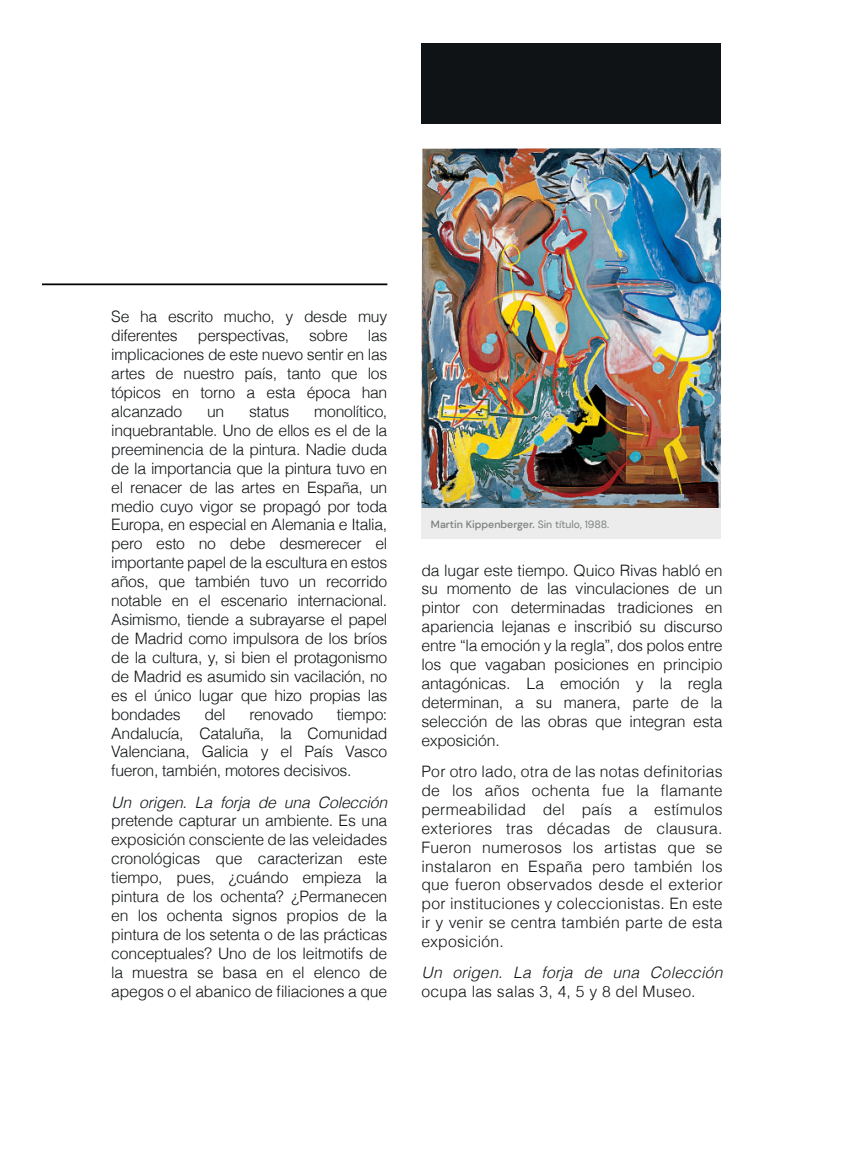
<style>
.page{position:relative;width:850px;height:1158px;background:#fff}
.page>*{position:absolute;margin:0;border:0;box-sizing:border-box;transform-origin:0 0}
.t1{font:300 15.75px/18.9px "Helvetica";letter-spacing:-.015em;color:#101315;text-align:justify}
.t2{font:italic 300 15.75px "Helvetica";color:#101315}
.t3{font:300 15.75px "Helvetica";letter-spacing:.015em;color:#101315}
.t4{font:500 10.5px "DM Sans";color:#7c7f80}
.s1{font-weight:400}
</style>
<div class="page">
<img style="left:421px;top:148px;width:300px;height:360px">
<div style="left:421px;top:508px;width:300px;height:31px;background:#ebeceb"></div>
<hr style="left:43px;top:283px;width:344px;height:2px;background:#000001">
<div style="left:421px;top:43px;width:300px;height:81px;background:#101315"></div>
<p class="t1" style="left:111px;top:306px;width:278px">Se ha escrito mucho, y desde muy diferentes</p>
<p class="t1" style="left:111px;top:325px;width:278px;text-indent:257px">las implicaciones de este nuevo sentir en las artes de nuestro país, tanto que los tópicos en torno a esta época han alcanzado</p>
<p class="t1" style="left:198px;top:325px;width:93px">perspectivas,</p>
<p class="t1" style="left:309px;top:325px;width:40px">sobre</p>
<p class="t1" style="left:111px;top:401px;width:278px;text-indent:203px">monolítico, inquebrantable. Uno de ellos es el de la preeminencia de la pintura. Nadie duda de la importancia que la pintura tuvo en el renacer de las artes en España, un medio cuyo vigor se propagó por toda Europa, en especial en Alemania e Italia, pero esto no debe desmerecer el importante papel de la escultura en estos años, que también tuvo un recorrido notable en el escenario internacional.<br>Asimismo, tiende a subrayarse el papel de Madrid como impulsora de los bríos de la cultura, y, si bien el protagonismo de Madrid es asumido sin vacilación, no es el único lugar que hizo propias las bondades</p>
<p class="t1" style="left:207px;top:401px;width:19px">un</p>
<p class="t1" style="left:249px;top:401px;width:42px">status</p>
<p class="t1" style="left:111px;top:703px;width:278px;text-indent:226px">tiempo:<br>Andalucía, Cataluña, la Comunidad Valenciana, Galicia y el País Vasco fueron, también, motores decisivos.</p>
<p class="t2" style="left:111px;top:788px;width:278px">Un origen. La forja de una Colección</p>
<p class="t1" style="left:111px;top:810px;width:278px">pretende capturar un ambiente. Es una exposición consciente de las veleidades cronológicas que caracterizan este tiempo, pues, ¿cuándo empieza la pintura de los ochenta? ¿Permanecen en los ochenta signos propios de la pintura de los setenta o de las prácticas conceptuales? Uno de los leitmotifs de la muestra se basa en el elenco de apegos o el abanico de filiaciones a que</p>
<p class="t1" style="left:204px;top:703px;width:23px">del</p>
<p class="t1" style="left:249px;top:703px;width:65px">renovado</p>
<p class="t4" style="left:431px;top:517px;width:180px">Martin Kippenberger. <span class="s1">Sin título, 1988.</span></p>
<p class="t1" style="left:421px;top:559px;width:303px">da lugar este tiempo. Quico Rivas habló en su momento de las vinculaciones de un pintor con determinadas tradiciones en apariencia lejanas e inscribió su discurso entre “la emoción y la regla”, dos polos entre los que vagaban posiciones en principio antagónicas. La emoción y la regla determinan, a su manera, parte de la selección de las obras que integran esta exposición.</p>
<p class="t1" style="left:421px;top:760px;width:303px">Por otro lado, otra de las notas definitorias de los años ochenta fue la flamante permeabilidad del país a estímulos exteriores tras décadas de clausura.<br>Fueron numerosos los artistas que se instalaron en España pero también los que fueron observados desde el exterior por instituciones y coleccionistas. En este ir y venir se centra también parte de esta exposición.</p>
<p class="t2" style="left:421px;top:959px;width:303px">Un origen. La forja de una Colección</p>
<p class="t3" style="left:421px;top:978px;width:275px">ocupa las salas 3, 4, 5 y 8 del Museo.</p>
</div>
